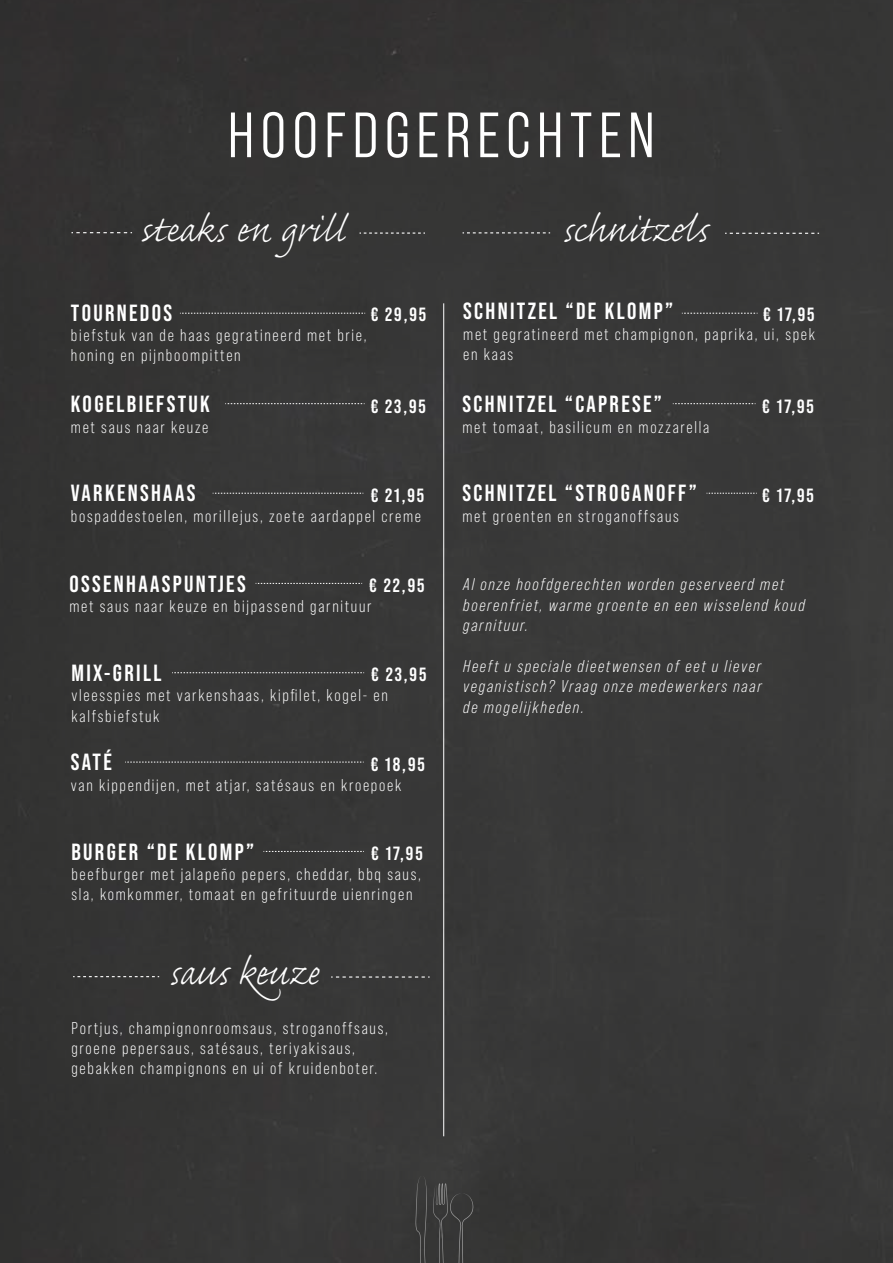
<style>
.page{position:relative;width:893px;height:1263px;background:#373736}
.page>*{position:absolute;margin:0;border:0;box-sizing:border-box;transform-origin:0 0}
.t1{font:63.75px "Bebas Neue Pro Middle";letter-spacing:.1em;color:#fff}
.t2{font:300 47.7px "Caflisch Script Pro";color:#fff}
.t3{font:700 23.4px "Bebas Neue Pro";letter-spacing:.1em;color:#fff}
.t4{font:700 19.2px "Bebas Neue Pro";letter-spacing:.1em;color:#fff}
.t5{font:16.95px/20.4px "Bebas Neue Pro";letter-spacing:.1em;color:#fff}
.t6{font:italic 16.95px/20.4px "Bebas Neue Pro";letter-spacing:.1em;color:#fff}
</style>
<div class="page">
<svg style="left:180px;top:313px;width:185px;height:1px"></svg>
<hr style="left:443px;top:303px;width:1px;height:833px;background:#fff">
<svg style="left:225px;top:403px;width:140px;height:1px"></svg>
<svg style="left:213px;top:493px;width:151px;height:1px"></svg>
<svg style="left:682px;top:313px;width:76px;height:1px"></svg>
<svg style="left:673px;top:403px;width:83px;height:1px"></svg>
<svg style="left:707px;top:493px;width:50px;height:1px"></svg>
<svg style="left:256px;top:583px;width:106px;height:1px"></svg>
<svg style="left:415px;top:1176px;width:12px;height:87px"></svg>
<svg style="left:433px;top:1183px;width:40px;height:80px;background:#3e3e3e"></svg>
<svg style="left:71px;top:232px;width:61px;height:1px"></svg>
<svg style="left:359px;top:232px;width:66px;height:2px"></svg>
<svg style="left:463px;top:232px;width:87px;height:1px"></svg>
<svg style="left:725px;top:233px;width:94px;height:1px"></svg>
<svg style="left:172px;top:672px;width:192px;height:1px"></svg>
<svg style="left:125px;top:762px;width:239px;height:1px"></svg>
<svg style="left:263px;top:851px;width:101px;height:1px"></svg>
<svg style="left:73px;top:976px;width:86px;height:1px"></svg>
<svg style="left:331px;top:976px;width:99px;height:1px"></svg>
<h1 class="t1" style="left:228px;top:99px;width:429px">HOOFDGERECHTEN</h1>
<h2 class="t2" style="left:140px;top:204px;width:206px">steaks en grill</h2>
<h3 class="t3" style="left:71px;top:299px;width:103px">TOURNEDOS</h3>
<p class="t5" style="left:71px;top:325px;width:297px">biefstuk van de haas gegratineerd met brie, honing en pijnboompitten</p>
<p class="t4" style="left:371px;top:303px;width:57px">€ 29,95</p>
<h3 class="t3" style="left:71px;top:391px;width:140px">KOGELBIEFSTUK</h3>
<p class="t5" style="left:71px;top:416px;width:139px">met saus naar keuze</p>
<p class="t4" style="left:371px;top:395px;width:57px">€ 23,95</p>
<h3 class="t3" style="left:71px;top:480px;width:126px">VARKENSHAAS</h3>
<p class="t5" style="left:71px;top:506px;width:351px">bospaddestoelen, morillejus, zoete aardappel creme</p>
<p class="t4" style="left:371px;top:484px;width:55px">€ 21,95</p>
<h3 class="t3" style="left:70px;top:570px;width:178px">OSSENHAASPUNTJES</h3>
<p class="t5" style="left:70px;top:596px;width:304px">met saus naar keuze en bijpassend garnituur</p>
<p class="t4" style="left:369px;top:574px;width:57px">€ 22,95</p>
<h3 class="t3" style="left:72px;top:659px;width:91px">MIX-GRILL</h3>
<p class="t5" style="left:72px;top:685px;width:318px">vleesspies met varkenshaas, kipfilet, kogel- en kalfsbiefstuk</p>
<p class="t4" style="left:371px;top:664px;width:57px">€ 23,95</p>
<h3 class="t3" style="left:71px;top:749px;width:42px">SATÉ</h3>
<p class="t5" style="left:71px;top:774px;width:332px">van kippendijen, met atjar, satésaus en kroepoek</p>
<p class="t4" style="left:371px;top:753px;width:56px">€ 18,95</p>
<h3 class="t3" style="left:71px;top:838px;width:184px">BURGER “DE KLOMP”</h3>
<p class="t5" style="left:71px;top:864px;width:351px">beefburger met jalapeño pepers, cheddar, bbq saus, sla, komkommer, tomaat en gefrituurde uienringen</p>
<p class="t4" style="left:371px;top:842px;width:53px">€ 17,95</p>
<h2 class="t2" style="left:169px;top:948px;width:152px">saus keuze</h2>
<p class="t5" style="left:72px;top:1017px;width:318px">Portjus, champignonroomsaus, stroganoffsaus, groene pepersaus, satésaus, teriyakisaus, gebakken champignons en ui of kruidenboter.</p>
<h2 class="t2" style="left:562px;top:204px;width:150px">schnitzels</h2>
<h3 class="t3" style="left:463px;top:298px;width:211px">SCHNITZEL “DE KLOMP”</h3>
<p class="t5" style="left:463px;top:324px;width:353px">met gegratineerd met champignon, paprika, ui, spek en kaas</p>
<p class="t4" style="left:763px;top:304px;width:53px">€ 17,95</p>
<h3 class="t3" style="left:463px;top:391px;width:201px">SCHNITZEL “CAPRESE”</h3>
<p class="t5" style="left:463px;top:416px;width:248px">met tomaat, basilicum en mozzarella</p>
<h3 class="t3" style="left:463px;top:480px;width:236px">SCHNITZEL “STROGANOFF”</h3>
<p class="t5" style="left:463px;top:506px;width:218px">met groenten en stroganoffsaus</p>
<p class="t4" style="left:762px;top:395px;width:53px">€ 17,95</p>
<p class="t4" style="left:762px;top:484px;width:53px">€ 17,95</p>
<p class="t6" style="left:463px;top:574px;width:343px">Al onze hoofdgerechten worden geserveerd met boerenfriet, warme groente en een wisselend koud garnituur.</p>
<p class="t6" style="left:463px;top:656px;width:300px;text-align:justify">Heeft u speciale dieetwensen of eet u liever veganistisch? Vraag onze medewerkers naar de mogelijkheden.</p>
</div>
